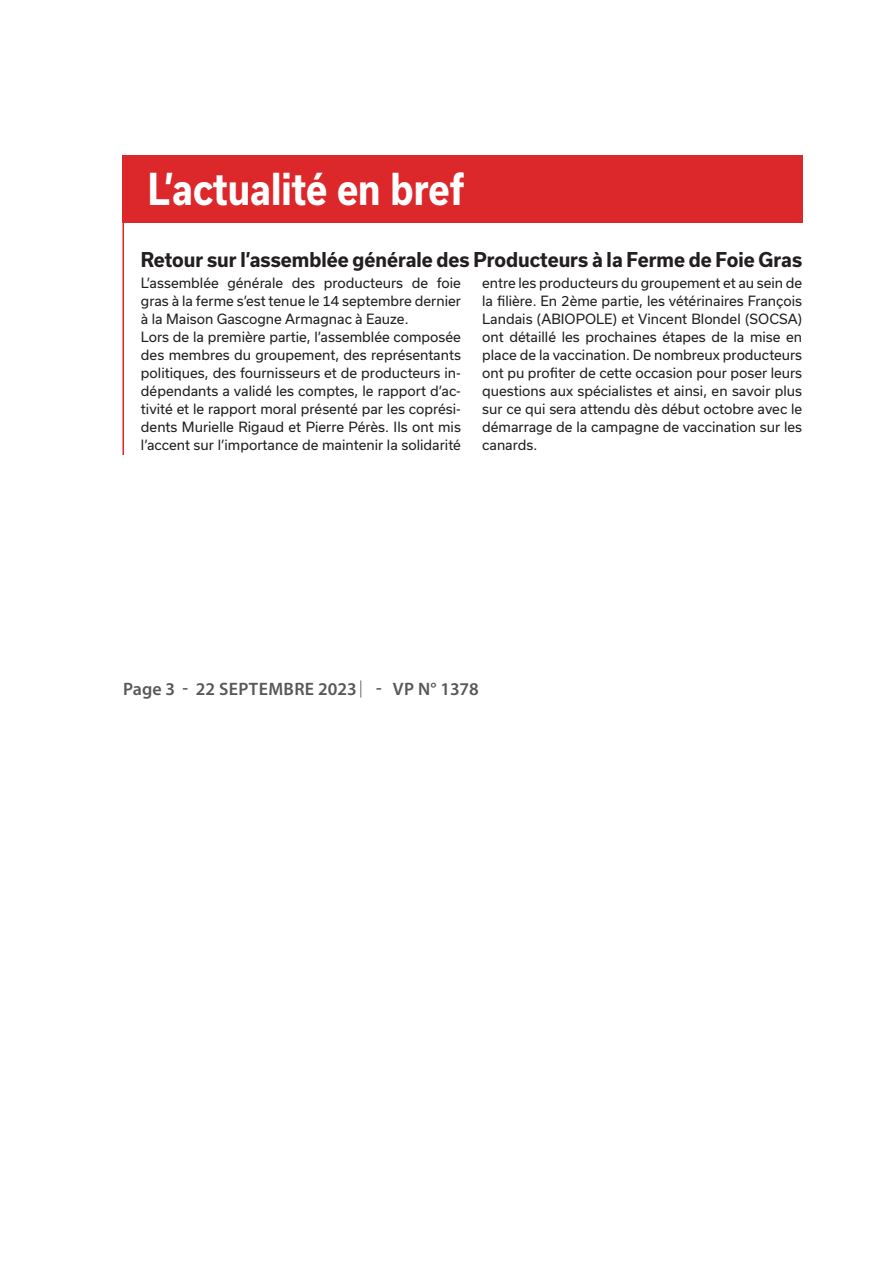
<style>
.page{position:relative;width:893px;height:1263px;background:#fff}
.page>*{position:absolute;margin:0;border:0;box-sizing:border-box;transform-origin:0 0}
.t1{font:700 42px "Usual";color:#fff;scale:.85 1}
.t2{font:700 19.5px "Usual";color:#231f20;scale:.95 1}
.t3{font:600 18px "Myriad Pro";color:#57585a}
.t4{font:13.5px/18px "Usual";color:#231f20}
</style>
<div class="page">
<div style="left:122px;top:155px;width:681px;height:68px;background:#dd282b"></div>
<hr style="left:122px;top:157px;width:2px;height:298px;background:#dd282b">
<svg style="left:360px;top:680px;width:1px;height:17px"></svg>
<h1 class="t1" style="left:148px;top:165px;width:374px">L’actualité en bref</h1>
<h2 class="t2" style="left:141px;top:248px;width:697px">Retour sur l’assemblée générale des Producteurs à la Ferme de Foie Gras</h2>
<p class="t4" style="left:141px;top:274px;width:322px">L’assemblée générale des producteurs de foie gras à la ferme s’est tenue le 14 septembre dernier à la Maison Gascogne Armagnac à Eauze.<br>Lors de la première partie, l’assemblée composée des membres du groupement, des représentants politiques, des fournisseurs et de producteurs in&shy;dépendants a validé les comptes, le rapport d’ac&shy;tivité et le rapport moral présenté par les coprési&shy;dents Murielle Rigaud et Pierre Pérès. Ils ont mis l’accent sur l’importance de maintenir la solidarité</p>
<p class="t4" style="left:482px;top:274px;width:322px;text-align:justify">entre les producteurs du groupement et au sein de la filière. En 2ème partie, les vétérinaires François Landais (ABIOPOLE) et Vincent Blondel (SOCSA) ont détaillé les prochaines étapes de la mise en place de la vaccination. De nombreux producteurs ont pu profiter de cette occasion pour poser leurs questions aux spécialistes et ainsi, en savoir plus sur ce qui sera attendu dès début octobre avec le démarrage de la campagne de vaccination sur les canards.</p>
<h3 class="t3" style="left:123px;top:678px;width:357px">Page 3 - 22 SEPTEMBRE 2023 - VP N° 1378</h3>
</div>
